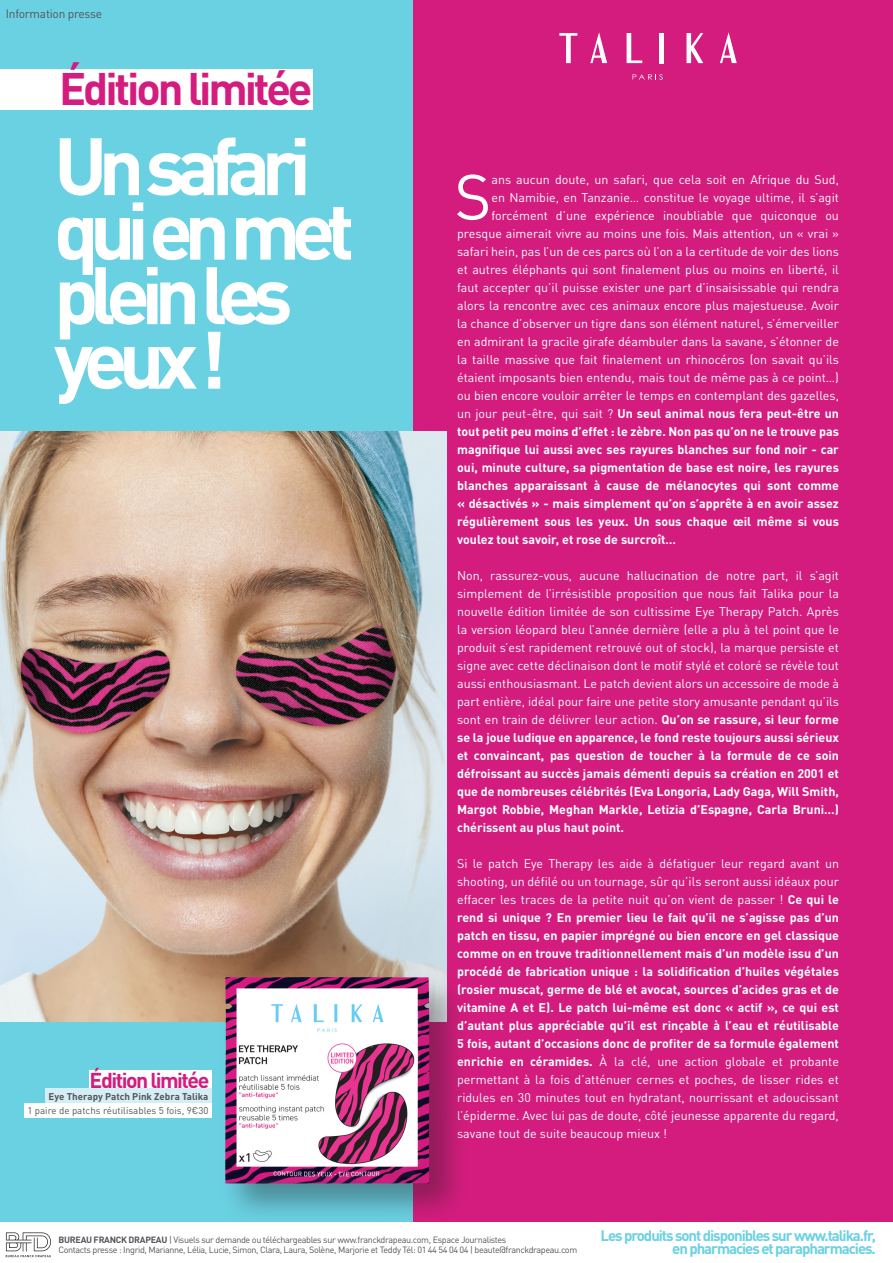
<style>
.page{position:relative;width:893px;height:1263px;background:#6ad1e3}
.page>*{position:absolute;margin:0;border:0;box-sizing:border-box;transform-origin:0 0}
.t1{font:700 79.8px "DIN Pro";letter-spacing:-.11em;color:#fff}
.t2{font:63px "DIN Pro";color:#fff}
.t3{font:700 45px "DIN Pro";letter-spacing:-.07em;color:#d41c7e}
.t4{font:700 21.3px "DIN Pro";letter-spacing:-.07em;color:#d41c7e}
.t5{font:700 15px "DIN Pro";letter-spacing:-.07em;color:#6ad1e3}
.t6{font:12.45px/18px "DIN Pro";color:#fff;text-align:justify}
.t7{font:700 12.45px/18px "DIN Pro";color:#fff;text-align:justify}
.t8{font:12px "DIN Pro";letter-spacing:-.02em;color:#54555a}
.t9{font:9.75px "DIN Pro";color:#54555a}
.t10{font:700 9.75px "DIN Pro";color:#54555a}
.t11{font:9px "DIN Pro";letter-spacing:-.04em;color:#54555a}
.s1{font-weight:400}
.s2{font-weight:700}
</style>
<div class="page">
<div style="left:414px;top:0;width:479px;height:1223px;background:#d41c7e"></div>
<img style="left:0;top:432px;width:446px;height:589px">
<svg style="left:559px;top:33px;width:18px;height:30px"></svg>
<svg style="left:720px;top:32px;width:17px;height:31px"></svg>
<svg style="left:590px;top:32px;width:17px;height:31px"></svg>
<svg style="left:627px;top:33px;width:15px;height:30px"></svg>
<div style="left:659px;top:33px;width:5px;height:30px;background:#fff"></div>
<svg style="left:686px;top:33px;width:17px;height:30px"></svg>
<svg style="left:632px;top:74px;width:31px;height:6px"></svg>
<div style="left:0;top:1223px;width:893px;height:40px;background:#fff"></div>
<svg style="left:6px;top:1232px;width:45px;height:25px"></svg>
<div style="left:0;top:69px;width:313px;height:40px;background:#fff"></div>
<div style="left:219px;top:971px;width:252px;height:254px;background:#231f20;opacity:.4"></div>
<img style="left:225px;top:977px;width:204px;height:207px">
<div style="left:90px;top:1070px;width:122px;height:19px;background:#fff"></div>
<div style="left:45px;top:1089px;width:167px;height:14px;background:#d5eef5"></div>
<div style="left:24px;top:1103px;width:188px;height:14px;background:#fff"></div>
<p class="t8" style="left:6px;top:4px;width:98px">Information presse</p>
<p class="t3" style="left:59px;top:51px;width:255px">Édition limitée</p>
<p class="t1" style="left:54px;top:100px;width:259px">Un safari</p>
<p class="t1" style="left:54px;top:164px;width:302px">quien met</p>
<p class="t1" style="left:54px;top:229px;width:240px">plein les</p>
<p class="t1" style="left:54px;top:293px;width:174px">yeux !</p>
<p class="t4" style="left:90px;top:1062px;width:121px">Édition limitée</p>
<p class="t10" style="left:49px;top:1088px;width:161px">Eye Therapy Patch Pink Zebra Talika</p>
<p class="t9" style="left:27px;top:1103px;width:183px">1 paire de patchs réutilisables 5 fois, 9€30</p>
<p class="t2" style="left:454px;top:147px;width:39px">S</p>
<p class="t6" style="left:491px;top:169px;width:349px">ans aucun doute, un safari, que cela soit en Afrique du Sud,</p>
<p class="t6" style="left:491px;top:187px;width:349px">en Namibie, en Tanzanie… constitue le voyage ultime, il s’agit</p>
<p class="t6" style="left:491px;top:205px;width:349px">forcément d’une expérience inoubliable que quiconque ou</p>
<p class="t6" style="left:457px;top:223px;width:383px">presque aimerait vivre au moins une fois. Mais attention, un « vrai »</p>
<p class="t6" style="left:457px;top:241px;width:383px">safari hein, pas l’un de ces parcs où l’on a la certitude de voir des lions</p>
<p class="t6" style="left:457px;top:259px;width:383px">et autres éléphants qui sont finalement plus ou moins en liberté, il</p>
<p class="t6" style="left:457px;top:277px;width:383px">faut accepter qu’il puisse exister une part d’insaisissable qui rendra</p>
<p class="t6" style="left:457px;top:295px;width:383px">alors la rencontre avec ces animaux encore plus majestueuse. Avoir</p>
<p class="t6" style="left:457px;top:313px;width:383px">la chance d’observer un tigre dans son élément naturel, s’émerveiller</p>
<p class="t6" style="left:457px;top:331px;width:383px">en admirant la gracile girafe déambuler dans la savane, s’étonner de</p>
<p class="t6" style="left:457px;top:349px;width:383px">la taille massive que fait finalement un rhinocéros (on savait qu’ils</p>
<p class="t6" style="left:457px;top:367px;width:383px">étaient imposants bien entendu, mais tout de même pas à ce point…)</p>
<p class="t6" style="left:457px;top:385px;width:383px">ou bien encore vouloir arrêter le temps en contemplant des gazelles,</p>
<p class="t7" style="left:457px;top:403px;width:383px"><span class="s1">un jour peut-être, qui sait ?</span> Un seul animal nous fera peut-être un</p>
<p class="t7" style="left:457px;top:421px;width:383px">tout petit peu moins d’effet : le zèbre. Non pas qu’on ne le trouve pas</p>
<p class="t7" style="left:457px;top:439px;width:383px">magnifique lui aussi avec ses rayures blanches sur fond noir - car</p>
<p class="t7" style="left:457px;top:457px;width:383px">oui, minute culture, sa pigmentation de base est noire, les rayures</p>
<p class="t7" style="left:457px;top:475px;width:383px">blanches apparaissant à cause de mélanocytes qui sont comme</p>
<p class="t7" style="left:457px;top:493px;width:383px">« désactivés » - mais simplement qu’on s’apprête à en avoir assez</p>
<p class="t7" style="left:457px;top:511px;width:383px">régulièrement sous les yeux. Un sous chaque œil même si vous</p>
<p class="t7" style="left:457px;top:529px;width:220px">voulez tout savoir, et rose de surcroît…</p>
<p class="t6" style="left:457px;top:565px;width:383px">Non, rassurez-vous, aucune hallucination de notre part, il s’agit simplement de l’irrésistible proposition que nous fait Talika pour la nouvelle édition limitée de son cultissime Eye Therapy Patch. Après la version léopard bleu l’année dernière (elle a plu à tel point que le produit s’est rapidement retrouvé out of stock), la marque persiste et signe avec cette déclinaison dont le motif stylé et coloré se révèle tout aussi enthousiasmant. Le patch devient alors un accessoire de mode à part entière, idéal pour faire une petite story amusante pendant qu’ils sont en train de délivrer leur action. <span class="s2">Qu’on se rassure, si leur forme se la joue ludique en apparence, le fond reste toujours aussi sérieux et convaincant, pas question de toucher à la formule de ce soin défroissant au succès jamais démenti depuis sa création en 2001 et que de nombreuses célébrités (Eva Longoria, Lady Gaga, Will Smith, Margot Robbie, Meghan Markle, Letizia d’Espagne, Carla Bruni…) chérissent au plus haut point.</span></p>
<p class="t7" style="left:457px;top:853px;width:383px"><span class="s1">Si le patch Eye Therapy les aide à défatiguer leur regard avant un shooting, un défilé ou un tournage, sûr qu’ils seront aussi idéaux pour effacer les traces de la petite nuit qu’on vient de passer !</span> Ce qui le rend si unique ? En premier lieu le fait qu’il ne s’agisse pas d’un patch en tissu, en papier imprégné ou bien encore en gel classique comme on en trouve traditionnellement mais d’un modèle issu d’un procédé de fabrication unique : la solidification d’huiles végétales (rosier muscat, germe de blé et avocat, sources d’acides gras et de vitamine A et E). Le patch lui-même est donc « actif », ce qui est d’autant plus appréciable qu’il est rinçable à l’eau et réutilisable 5 fois, autant d’occasions donc de profiter de sa formule également enrichie en céramides. <span class="s1">À la clé, une action globale et probante permettant à la fois d’atténuer cernes et poches, de lisser rides et ridules en 30 minutes tout en hydratant, nourrissant et adoucissant l’épiderme. Avec lui pas de doute, côté jeunesse apparente du regard, savane tout de suite beaucoup mieux !</span></p>
<p class="t11" style="left:59px;top:1232px;width:449px"><span class="s2">BUREAU FRANCK DRAPEAU</span> | Visuels sur demande ou téléchargeables sur www.franckdrapeau.com, Espace Journalistes</p>
<p class="t11" style="left:58px;top:1243px;width:520px">Contacts presse : Ingrid, Marianne, Lélia, Lucie, Simon, Clara, Laura, Solène, Marjorie et Teddy Tél: 01 44 54 04 04 | beaute@franckdrapeau.com</p>
<p class="t5" style="left:601px;top:1223px;width:277px">Les produits sont disponibles sur www.talika.fr,</p>
<p class="t5" style="left:672px;top:1236px;width:205px">en pharmacies et parapharmacies.</p>
</div>
